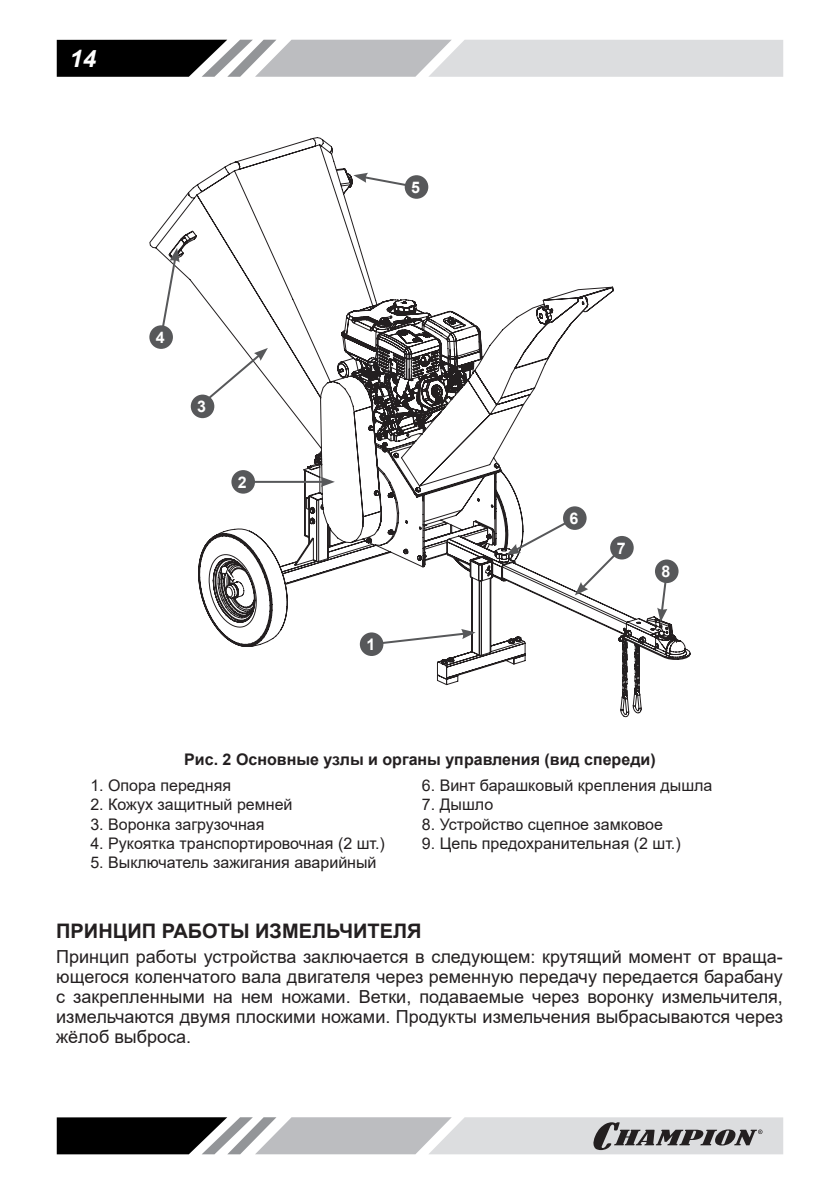
<style>
.page{position:relative;width:840px;height:1191px;background:#fff}
.page>*{position:absolute;margin:0;border:0;box-sizing:border-box;transform-origin:0 0}
.t1{font:italic 700 24px "Arial";color:#fff}
.t2{font:700 20px "Arial";color:#231f20}
.t3{font:18px/20px "Arial";color:#231f20;text-align:justify}
.t4{font:16px "Arial";color:#231f20}
.t5{font:700 16px "Arial";color:#231f20}
.t6{font:700 16px "Arial";color:#fff}
</style>
<div class="page">
<svg style="left:57px;top:40px;width:725px;height:37px;background:#6e6e6f"></svg>
<svg style="left:57px;top:1117px;width:725px;height:37px;background:#9c9c9e"></svg>
<svg style="left:149px;top:39px;width:542px;height:679px"></svg>
<svg style="left:369px;top:629px;width:106px;height:17px"></svg>
<hr style="left:243px;top:481px;width:81px;height:2px;background:#57585a">
<svg style="left:320px;top:477px;width:14px;height:10px"></svg>
<svg style="left:200px;top:348px;width:68px;height:58px"></svg>
<svg style="left:159px;top:248px;width:20px;height:91px"></svg>
<div style="left:149px;top:325px;width:24px;height:24px;background:#57585a;border-radius:50%"></div>
<div style="left:359px;top:632px;width:24px;height:24px;background:#57585a;border-radius:50%"></div>
<div style="left:191px;top:394px;width:23px;height:24px;background:#57585a;border-radius:50%"></div>
<div style="left:231px;top:470px;width:24px;height:23px;background:#57585a;border-radius:50%"></div>
<svg style="left:353px;top:173px;width:65px;height:16px"></svg>
<svg style="left:506px;top:515px;width:118px;height:80px"></svg>
<svg style="left:657px;top:579px;width:11px;height:43px"></svg>
<div style="left:654px;top:559px;width:24px;height:24px;background:#57585a;border-radius:50%"></div>
<div style="left:609px;top:536px;width:24px;height:23px;background:#57585a;border-radius:50%"></div>
<div style="left:562px;top:506px;width:24px;height:24px;background:#57585a;border-radius:50%"></div>
<div style="left:404px;top:175px;width:24px;height:24px;background:#57585a;border-radius:50%"></div>
<h1 class="t1" style="left:70px;top:42px;width:28px">14</h1>
<p class="t6" style="left:156px;top:326px;width:10px">4</p>
<p class="t6" style="left:197px;top:395px;width:10px">3</p>
<p class="t6" style="left:238px;top:471px;width:10px">2</p>
<p class="t6" style="left:411px;top:176px;width:10px">5</p>
<p class="t6" style="left:366px;top:633px;width:10px">1</p>
<p class="t6" style="left:569px;top:507px;width:10px">6</p>
<p class="t6" style="left:616px;top:537px;width:10px">7</p>
<p class="t6" style="left:661px;top:560px;width:10px">8</p>
<p class="t5" style="left:184px;top:748px;width:472px">Рис. 2 Основные узлы и органы управления (вид спереди)</p>
<p class="t4" style="left:90px;top:774px;width:142px">1. Опора передняя</p>
<p class="t4" style="left:90px;top:794px;width:204px">2. Кожух защитный ремней</p>
<p class="t4" style="left:90px;top:813px;width:175px">3. Воронка загрузочная</p>
<p class="t4" style="left:90px;top:832px;width:296px">4. Рукоятка транспортировочная (2 шт.)</p>
<p class="t4" style="left:90px;top:851px;width:287px">5. Выключатель зажигания аварийный</p>
<p class="t4" style="left:421px;top:774px;width:292px">6. Винт барашковый крепления дышла</p>
<p class="t4" style="left:421px;top:794px;width:73px">7. Дышло</p>
<p class="t4" style="left:421px;top:813px;width:242px">8. Устройство сцепное замковое</p>
<p class="t4" style="left:421px;top:832px;width:260px">9. Цепь предохранительная (2 шт.)</p>
<p class="t2" style="left:56px;top:916px;width:366px">ПРИНЦИП РАБОТЫ ИЗМЕЛЬЧИТЕЛЯ</p>
<p class="t3" style="left:56px;top:946px;width:727px">Принцип работы устройства заключается в следующем: крутящий момент от враща&shy;ющегося коленчатого вала двигателя через ременную передачу передается барабану с закрепленными на нем ножами. Ветки, подаваемые через воронку измельчителя, измельчаются двумя плоскими ножами. Продукты измельчения выбрасываются через жёлоб выброса.</p>
</div>
